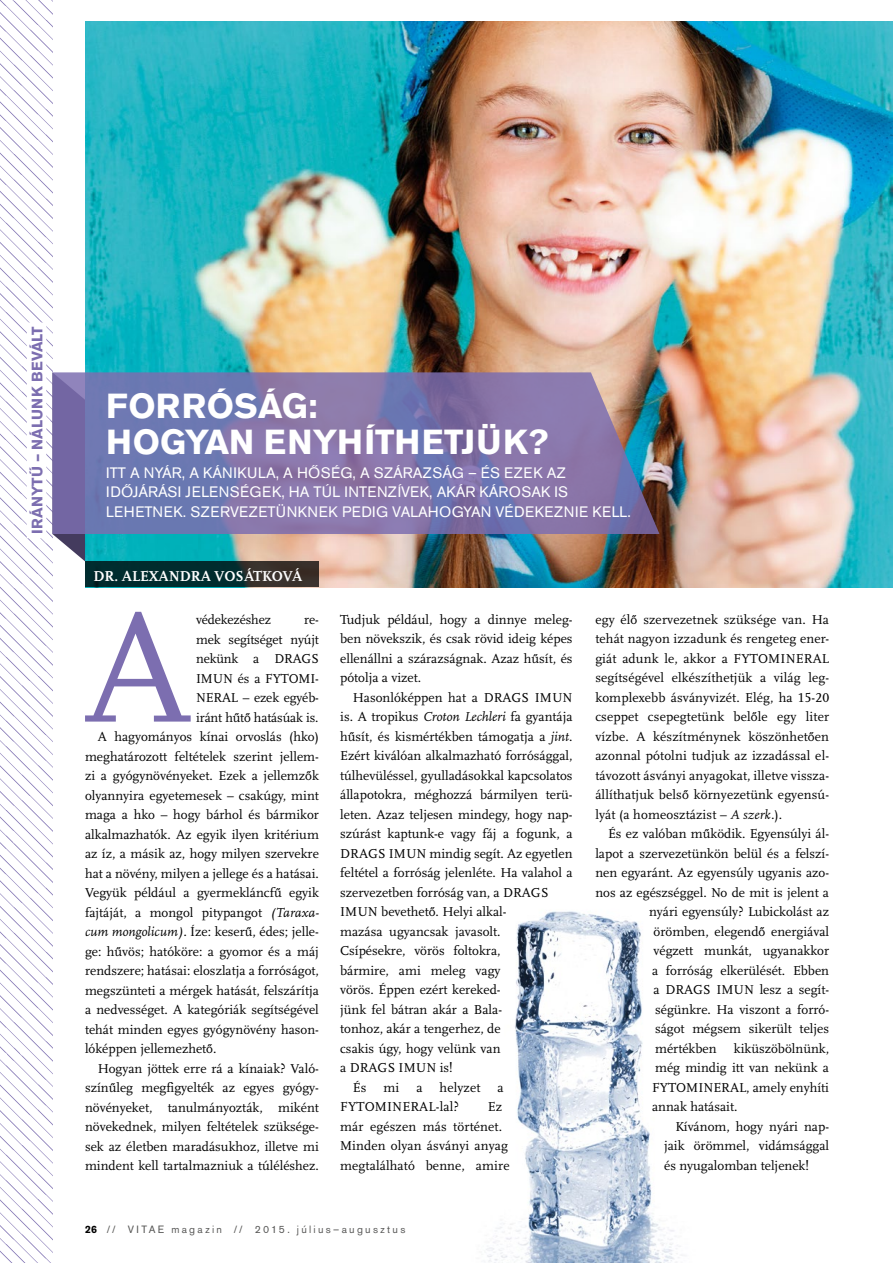
<style>
.page{position:relative;width:893px;height:1263px;background:#fff}
.page>*{position:absolute;margin:0;border:0;box-sizing:border-box;transform-origin:0 0}
.t1{font:161.25px "Scala CELF";color:#7c6eb0}
.t2{font:700 34.5px/36px "Akzidenz Grotesk BECE";color:#fff}
.t3{font:15px/19.5px "Akzidenz Grotesk BECE";letter-spacing:.02em;color:#fff}
.t4{font:700 15px "Scala CELF";color:#fff}
.t5{font:700 15px "Akzidenz Grotesk BECE";color:#7c6eb0}
.t6{font:13.5px/19.5px "Scala CELF";color:#000;text-align:justify}
.t7{font:10.5px "Akzidenz Grotesk BECE";letter-spacing:.22em;color:#575756}
.s1{font-family:"Scala Pro";font-style:italic}
.s2{font-weight:700;color:#000}
</style>
<div class="page">
<img style="left:486px;top:911px;width:197px;height:352px">
<img style="left:0;top:0;width:52px;height:1263px">
<img style="left:85px;top:21px;width:808px;height:566px">
<div style="left:27px;top:322px;width:19px;height:216px;background:#fff"></div>
<svg style="left:85px;top:561px;width:234px;height:26px;background:#122d2c"></svg>
<svg style="left:52px;top:534px;width:33px;height:27px"></svg>
<svg style="left:52px;top:372px;width:607px;height:162px;background:#7c76a9"></svg>
<p class="t5" style="left:29px;top:534px;width:209px;rotate:-90deg">IRÁNYTŰ – NÁLUNK BEVÁLT</p>
<h2 class="t2" style="left:106px;top:389px;width:444px">FORRÓSÁG:<br>HOGYAN ENYHÍTHETJÜK?</h2>
<p class="t3" style="left:106px;top:463px;width:526px">ITT A NYÁR, A KÁNIKULA, A HŐSÉG, A SZÁRAZSÁG – ÉS EZEK AZ<br>IDŐJÁRÁSI JELENSÉGEK, HA TÚL INTENZÍVEK, AKÁR KÁROSAK IS<br>LEHETNEK. SZERVEZETÜNKNEK PEDIG VALAHOGYAN VÉDEKEZNIE KELL.</p>
<p class="t4" style="left:94px;top:567px;width:210px">DR. ALEXANDRA VOSÁTKOVÁ</p>
<h1 class="t1" style="left:84px;top:573px;width:110px">A</h1>
<p class="t6" style="left:196px;top:610px;width:76px">védekezéshez</p>
<p class="t6" style="left:304px;top:610px;width:16px">re-</p>
<p class="t6" style="left:196px;top:629px;width:124px">mek segítséget nyújt</p>
<p class="t6" style="left:196px;top:649px;width:124px">nekünk a DRAGS</p>
<p class="t6" style="left:196px;top:668px;width:124px">IMUN és a FYTOMI-</p>
<p class="t6" style="left:196px;top:688px;width:124px">NERAL – ezek egyéb-</p>
<p class="t6" style="left:196px;top:707px;width:124px">iránt hűtő hatásúak is.</p>
<p class="t6" style="left:98px;top:727px;width:223px">A hagyományos kínai orvoslás (hko)</p>
<p class="t6" style="left:85px;top:746px;width:235px">meghatározott feltételek szerint jellem-</p>
<p class="t6" style="left:85px;top:766px;width:235px">zi a gyógynövényeket. Ezek a jellemzők</p>
<p class="t6" style="left:85px;top:785px;width:235px">olyannyira egyetemesek – csakúgy, mint</p>
<p class="t6" style="left:85px;top:805px;width:235px">maga a hko – hogy bárhol és bármikor</p>
<p class="t6" style="left:85px;top:824px;width:235px">alkalmazhatók. Az egyik ilyen kritérium</p>
<p class="t6" style="left:85px;top:844px;width:235px">az íz, a másik az, hogy milyen szervekre</p>
<p class="t6" style="left:85px;top:863px;width:235px">hat a növény, milyen a jellege és a hatásai.</p>
<p class="t6" style="left:85px;top:883px;width:235px">Vegyük például a gyermekláncfű egyik</p>
<p class="t6" style="left:85px;top:902px;width:235px">fajtáját, a mongol pitypangot <span class="s1">(Taraxa-</span></p>
<p class="t6" style="left:85px;top:922px;width:235px"><span class="s1">cum mongolicum).</span> Íze: keserű, édes; jelle-</p>
<p class="t6" style="left:85px;top:941px;width:235px">ge: hűvös; hatóköre: a gyomor és a máj</p>
<p class="t6" style="left:85px;top:961px;width:235px">rendszere; hatásai: eloszlatja a forróságot,</p>
<p class="t6" style="left:85px;top:980px;width:235px">megszünteti a mérgek hatását, felszárítja</p>
<p class="t6" style="left:85px;top:1000px;width:235px">a nedvességet. A kategóriák segítségével</p>
<p class="t6" style="left:85px;top:1019px;width:235px">tehát minden egyes gyógynövény hason-</p>
<p class="t6" style="left:85px;top:1039px;width:133px">lóképpen jellemezhető.</p>
<p class="t6" style="left:98px;top:1058px;width:223px">Hogyan jöttek erre rá a kínaiak? Való-</p>
<p class="t6" style="left:85px;top:1078px;width:235px">színűleg megfigyelték az egyes gyógy-</p>
<p class="t6" style="left:85px;top:1097px;width:235px">növényeket, tanulmányozták, miként</p>
<p class="t6" style="left:85px;top:1117px;width:235px">növekednek, milyen feltételek szüksége-</p>
<p class="t6" style="left:85px;top:1136px;width:235px">sek az életben maradásukhoz, illetve mi</p>
<p class="t6" style="left:85px;top:1156px;width:235px">mindent kell tartalmazniuk a túléléshez.</p>
<p class="t6" style="left:340px;top:610px;width:234px">Tudjuk például, hogy a dinnye meleg&shy;ben növekszik, és csak rövid ideig képes ellenállni a szárazságnak. Azaz hűsít, és pótolja a vizet.</p>
<p class="t6" style="left:353px;top:688px;width:221px">Hasonlóképpen hat a DRAGS IMUN</p>
<p class="t6" style="left:340px;top:707px;width:234px">is. A tropikus <span class="s1">Croton Lechleri</span> fa gyantája</p>
<p class="t6" style="left:340px;top:727px;width:234px">hűsít, és kismértékben támogatja a <span class="s1">jint</span>.</p>
<p class="t6" style="left:340px;top:746px;width:234px">Ezért kiválóan alkalmazható forrósággal,</p>
<p class="t6" style="left:340px;top:766px;width:234px">túlhevüléssel, gyulladásokkal kapcsolatos</p>
<p class="t6" style="left:340px;top:785px;width:234px">állapotokra, méghozzá bármilyen terü-</p>
<p class="t6" style="left:340px;top:805px;width:234px">leten. Azaz teljesen mindegy, hogy nap-</p>
<p class="t6" style="left:340px;top:824px;width:234px">szúrást kaptunk-e vagy fáj a fogunk, a</p>
<p class="t6" style="left:340px;top:844px;width:234px">DRAGS IMUN mindig segít. Az egyetlen</p>
<p class="t6" style="left:340px;top:863px;width:234px">feltétel a forróság jelenléte. Ha valahol a</p>
<p class="t6" style="left:340px;top:883px;width:210px">szervezetben forróság van, a DRAGS</p>
<p class="t6" style="left:340px;top:902px;width:168px">IMUN bevethető. Helyi alkal-</p>
<p class="t6" style="left:340px;top:922px;width:162px">mazása ugyancsak javasolt.</p>
<p class="t6" style="left:340px;top:941px;width:162px">Csípésekre, vörös foltokra,</p>
<p class="t6" style="left:340px;top:961px;width:162px">bármire, ami meleg vagy</p>
<p class="t6" style="left:340px;top:980px;width:162px">vörös. Éppen ezért kereked-</p>
<p class="t6" style="left:340px;top:1000px;width:163px">jünk fel bátran akár a Bala-</p>
<p class="t6" style="left:340px;top:1019px;width:162px">tonhoz, akár a tengerhez, de</p>
<p class="t6" style="left:340px;top:1039px;width:162px">csakis úgy, hogy velünk van</p>
<p class="t6" style="left:340px;top:1058px;width:114px">a DRAGS IMUN is!</p>
<p class="t6" style="left:353px;top:1078px;width:15px">És</p>
<p class="t6" style="left:384px;top:1078px;width:17px">mi</p>
<p class="t6" style="left:416px;top:1078px;width:8px">a</p>
<p class="t6" style="left:440px;top:1078px;width:42px">helyzet</p>
<p class="t6" style="left:497px;top:1078px;width:8px">a</p>
<p class="t6" style="left:340px;top:1097px;width:120px">FYTOMINERAL-lal?</p>
<p class="t6" style="left:340px;top:1097px;width:171px;text-align:left;text-indent:148px">Ez már egészen más történet.<br>Minden olyan ásványi anyag megtalálható benne, amire</p>
<p class="t7" style="left:85px;top:1223px;width:322px"><span class="s2">26</span> // VITAE magazin // 2015. július–augusztus</p>
<p class="t6" style="left:595px;top:610px;width:235px">egy élő szervezetnek szüksége van. Ha tehát nagyon izzadunk és rengeteg ener&shy;giát adunk le, akkor a FYTOMINERAL segítségével elkészíthetjük a világ leg&shy;komplexebb ásványvizét. Elég, ha 15-20 cseppet csepegtetünk belőle egy liter vízbe. A készítménynek köszönhetően azonnal pótolni tudjuk az izzadással el&shy;távozott ásványi anyagokat, illetve vissza&shy;állíthatjuk belső környezetünk egyensú&shy;lyát (a homeosztázist – <span class="s1">A szerk.</span>).</p>
<p class="t6" style="left:608px;top:824px;width:223px">És ez valóban működik. Egyensúlyi ál-</p>
<p class="t6" style="left:595px;top:843px;width:235px">lapot a szervezetünkön belül és a felszí-</p>
<p class="t6" style="left:595px;top:863px;width:235px">nen egyaránt. Az egyensúly ugyanis azo-</p>
<p class="t6" style="left:595px;top:882px;width:235px">nos az egészséggel. No de mit is jelent a</p>
<p class="t6" style="left:649px;top:902px;width:181px">nyári egyensúly? Lubickolást az</p>
<p class="t6" style="left:654px;top:921px;width:177px">örömben, elegendő energiával</p>
<p class="t6" style="left:654px;top:941px;width:177px">végzett munkát, ugyanakkor</p>
<p class="t6" style="left:652px;top:960px;width:179px">a forróság elkerülését. Ebben</p>
<p class="t6" style="left:654px;top:980px;width:177px">a DRAGS IMUN lesz a segít-</p>
<p class="t6" style="left:655px;top:999px;width:176px">ségünkre. Ha viszont a forró-</p>
<p class="t6" style="left:655px;top:1019px;width:176px">ságot mégsem sikerült teljes</p>
<p class="t6" style="left:655px;top:1038px;width:63px">mértékben</p>
<p class="t6" style="left:652px;top:1038px;width:178px;text-indent:82px">kiküszöbölnünk, még mindig itt van nekünk a FYTOMINERAL, amely enyhíti annak hatásait.</p>
<p class="t6" style="left:664px;top:1116px;width:167px;text-indent:11px">Kívánom, hogy nyári nap&shy;jaik örömmel, vidámsággal és nyugalomban teljenek!</p>
</div>
